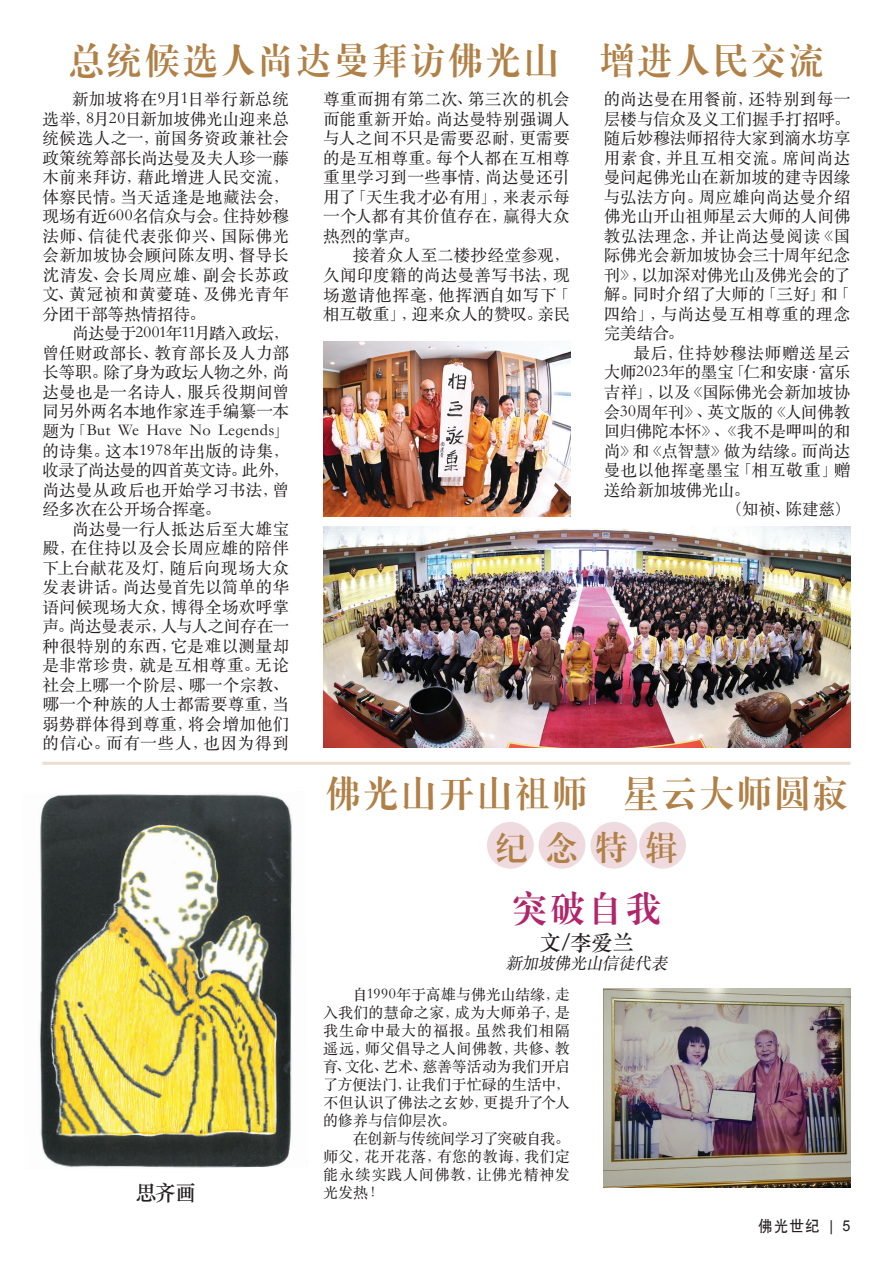
<style>
.page{position:relative;width:893px;height:1265px;background:#fff}
.page>*{position:absolute;margin:0;border:0;box-sizing:border-box;transform-origin:0 0}
.t1{font:36px "JQ Biao Song JT";letter-spacing:.105em;color:#b08046;scale:.95 1}
.t2{font:36px "JQ Biao Song JT";color:#b1256b;scale:.95 1}
.t3{font:33px "JQ Biao Song JT";color:#b08046;scale:.95 1}
.t4{font:21px "ST Songti SC Bold";letter-spacing:-.025em;color:#231f20}
.t5{font:16.5px/19.5px "ST Songti SC Regular";letter-spacing:.015em;color:#231f20;text-align:justify}
.t6{font:16.5px "ST Songti SC Regular";letter-spacing:-.015em;color:#231f20}
.t7{font:16.5px "ST Songti SC Regular";letter-spacing:-.01em;color:#231f20}
.t8{font:16.5px "ST Songti SC Regular";letter-spacing:.045em;color:#231f20}
.t9{font:16.5px "ST Songti SC Regular";letter-spacing:.05em;color:#231f20}
.t10{font:italic 16.5px "ST Songti SC Regular";color:#231f20}
.t11{font:16.5px "ST Songti SC Regular";letter-spacing:-.025em;color:#231f20}
.t12{font:15px/18px "ST Songti SC Regular";letter-spacing:.005em;color:#231f20;text-align:justify}
.t13{font:15px "SIL Hei Med Jian";color:#231f20;scale:.95 1}
.s1{font-family:"Arial"}
</style>
<div class="page">
<img style="left:323px;top:526px;width:527px;height:221px">
<img style="left:323px;top:342px;width:247px;height:174px">
<div style="left:639px;top:822px;width:47px;height:46px;background:#efdadf;border-radius:50%"></div>
<div style="left:590px;top:822px;width:47px;height:46px;background:#efdadf;border-radius:50%"></div>
<div style="left:539px;top:822px;width:46px;height:46px;background:#efdadf;border-radius:50%"></div>
<div style="left:487px;top:822px;width:47px;height:46px;background:#efdadf;border-radius:50%"></div>
<hr style="left:42px;top:761px;width:808px;height:3px;background:#ebdece">
<img style="left:39px;top:794px;width:253px;height:374px">
<img style="left:604px;top:988px;width:246px;height:199px">
<h1 class="t1" style="left:69px;top:43px;width:795px">总统候选人尚达曼拜访佛光山　增进人民交流</h1>
<p class="t5" style="left:604px;top:89px;width:248px">的尚达曼在用餐前，还特别到每一层楼与信众及义工们握手打招呼。随后妙穆法师招待大家到滴水坊享用素食，并且互相交流。席间尚达曼问起佛光山在新加坡的建寺因缘与弘法方向。周应雄向尚达曼介绍佛光山开山祖师星云大师的人间佛教弘法理念，并让尚达曼阅读《国际佛光会新加坡协会三十周年纪念刊》，以加深对佛光山及佛光会的了解。同时介绍了大师的「三好」和「四给」，与尚达曼互相尊重的理念完美结合。</p>
<p class="t9" style="left:633px;top:342px;width:218px">最后，住持妙穆法师赠送星云</p>
<p class="t7" style="left:604px;top:362px;width:248px">大师2023年的墨宝「仁和安康·富乐</p>
<p class="t5" style="left:604px;top:381px;width:248px">吉祥」，以及《国际佛光会新加坡协</p>
<p class="t6" style="left:604px;top:401px;width:248px">会30周年刊》、英文版的《人间佛教</p>
<p class="t6" style="left:604px;top:421px;width:248px">回归佛陀本怀》、《我不是呷叫的和</p>
<p class="t5" style="left:604px;top:440px;width:248px">尚》和《点智慧》做为结缘。而尚达</p>
<p class="t8" style="left:604px;top:460px;width:248px">曼也以他挥毫墨宝「相互敬重」赠</p>
<p class="t11" style="left:604px;top:479px;width:148px">送给新加坡佛光山。</p>
<p class="t5" style="left:726px;top:498px;width:126px">（知祯、陈建慈）</p>
<p class="t5" style="left:42px;top:89px;width:248px;text-indent:30px">新加坡将在9月1日举行新总统选举，8月20日新加坡佛光山迎来总统候选人之一，前国务资政兼社会政策统筹部长尚达曼及夫人珍一藤木前来拜访，藉此增进人民交流，体察民情。当天适逢是地藏法会，现场有近600名信众与会。住持妙穆法师、信徒代表张仰兴、国际佛光会新加坡协会顾问陈友明、督导长沈清发、会长周应雄、副会长苏政文、黄冠祯和黄薆琏、及佛光青年分团干部等热情招待。</p>
<p class="t5" style="left:42px;top:323px;width:248px;text-indent:30px">尚达曼于2001年11月踏入政坛，曾任财政部长、教育部长及人力部长等职。除了身为政坛人物之外，尚达曼也是一名诗人，服兵役期间曾同另外两名本地作家连手编纂一本题为「But We Have No Legends」的诗集。这本1978年出版的诗集，收录了尚达曼的四首英文诗。此外，尚达曼从政后也开始学习书法，曾经多次在公开场合挥毫。</p>
<p class="t5" style="left:42px;top:518px;width:248px;text-indent:30px">尚达曼一行人抵达后至大雄宝殿，在住持以及会长周应雄的陪伴下上台献花及灯，随后向现场大众发表讲话。尚达曼首先以简单的华语问候现场大众，博得全场欢呼掌声。尚达曼表示，人与人之间存在一种很特别的东西，它是难以测量却是非常珍贵，就是互相尊重。无论社会上哪一个阶层、哪一个宗教、哪一个种族的人士都需要尊重，当弱势群体得到尊重，将会增加他们的信心。而有一些人，也因为得到</p>
<p class="t5" style="left:323px;top:89px;width:248px">尊重而拥有第二次、第三次的机会而能重新开始。尚达曼特别强调人与人之间不只是需要忍耐，更需要的是互相尊重。每个人都在互相尊重里学习到一些事情，尚达曼还引用了「天生我才必有用」，来表示每一个人都有其价值存在，赢得大众热烈的掌声。</p>
<p class="t5" style="left:323px;top:245px;width:248px;text-indent:30px">接着众人至二楼抄经堂参观，久闻印度籍的尚达曼善写书法，现场邀请他挥毫，他挥洒自如写下「相互敬重」，迎来众人的赞叹。亲民</p>
<h1 class="t1" style="left:326px;top:775px;width:551px">佛光山开山祖师 星云大师圆寂</h1>
<h2 class="t3" style="left:496px;top:830px;width:192px">纪念特辑</h2>
<p class="t4" style="left:135px;top:1179px;width:62px">思齐画</p>
<h1 class="t2" style="left:513px;top:890px;width:157px">突破自我</h1>
<p class="t4" style="left:540px;top:929px;width:95px">文/李爱兰</p>
<p class="t10" style="left:506px;top:953px;width:168px">新加坡佛光山信徒代表</p>
<p class="t12" style="left:323px;top:984px;width:248px;text-indent:30px">自1990年于高雄与佛光山结缘，走入我们的慧命之家，成为大师弟子，是我生命中最大的福报。虽然我们相隔遥远，师父倡导之人间佛教，共修、教育、文化、艺术、慈善等活动为我们开启了方便法门，让我们于忙碌的生活中，不但认识了佛法之玄妙，更提升了个人的修养与信仰层次。</p>
<p class="t12" style="left:323px;top:1128px;width:248px;text-indent:30px">在创新与传统间学习了突破自我。师父，花开花落，有您的教诲，我们定能永续实践人间佛教，让佛光精神发光发热！</p>
<p class="t13" style="left:758px;top:1215px;width:99px">佛光世纪 <span class="s1">| 5</span></p>
</div>
